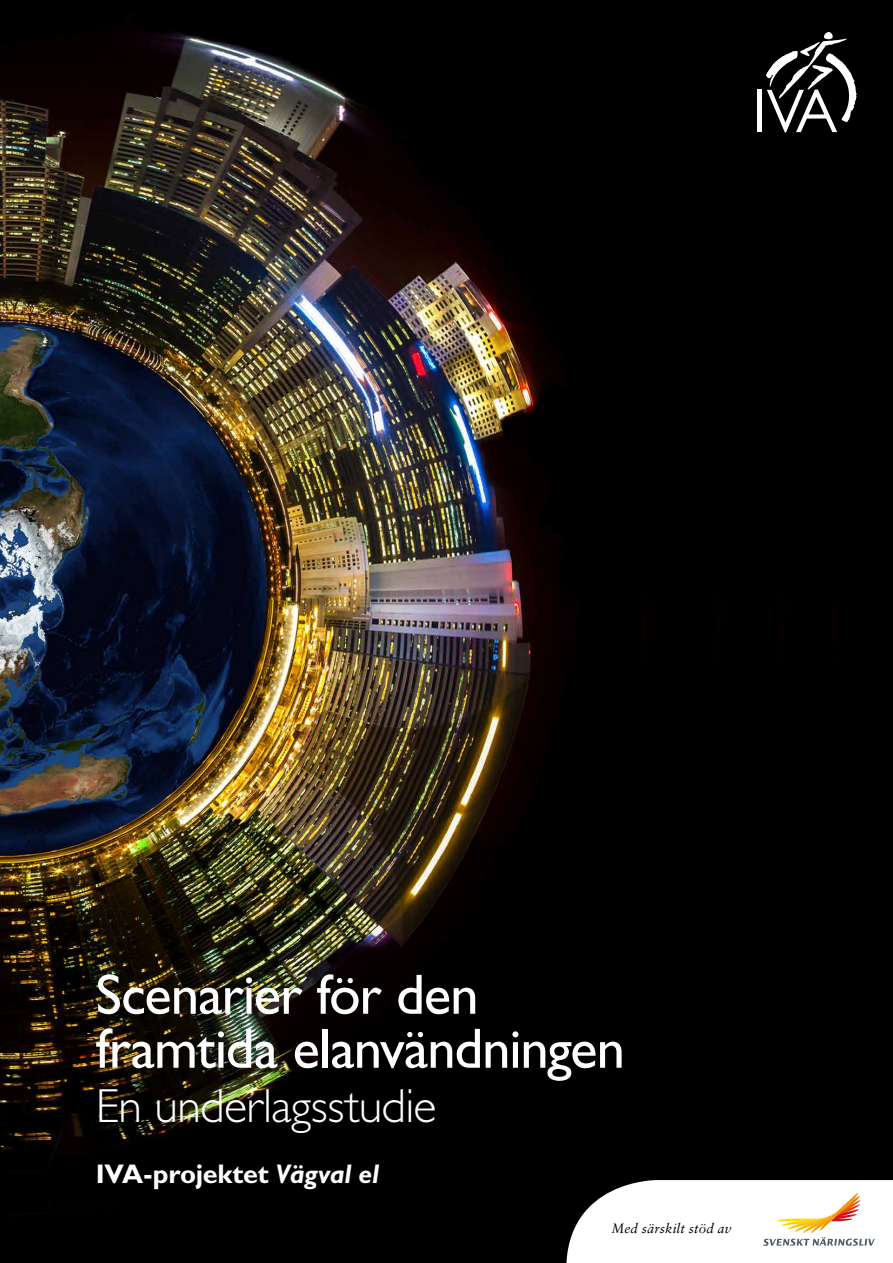
<style>
.page{position:relative;width:893px;height:1263px;background:#fff}
.page>*{position:absolute;margin:0;border:0;box-sizing:border-box;transform-origin:0 0}
.t1{font:57px/54px "Gill Sans Std";letter-spacing:-.02em;color:#fff}
.t2{font:300 48px "Gill Sans Std";letter-spacing:-.015em;color:#fff}
.t3{font:700 27px "Gill Sans Std";letter-spacing:-.01em;color:#fff}
.t4{font:italic 13.5px "Sabon LT Std";letter-spacing:.015em;color:#000}
.s1{font-style:italic}
</style>
<div class="page">
<img style="left:0;top:0;width:642px;height:1199px">
<div style="left:642px;top:0;width:73px;height:1180px;background:#000"></div>
<div style="left:715px;top:0;width:63px;height:1180px;background:#000"></div>
<div style="left:778px;top:0;width:53px;height:1180px;background:#000"></div>
<div style="left:831px;top:0;width:62px;height:1180px;background:#000"></div>
<div style="left:0;top:1199px;width:566px;height:64px;background:#000"></div>
<svg style="left:566px;top:1180px;width:327px;height:83px"></svg>
<hr style="left:757px;top:90px;width:4px;height:42px;background:#fff">
<svg style="left:766px;top:32px;width:91px;height:101px"></svg>
<p class="t1" style="left:96px;top:968px;width:531px">Scenarier för den framtida elanvändningen</p>
<p class="t2" style="left:96px;top:1079px;width:342px">En underlagsstudie</p>
<p class="t3" style="left:96px;top:1158px;width:285px">IVA-projektet <span class="s1">Vägval el</span></p>
<p class="t4" style="left:611px;top:1220px;width:122px">Med särskilt stöd av</p>
</div>
